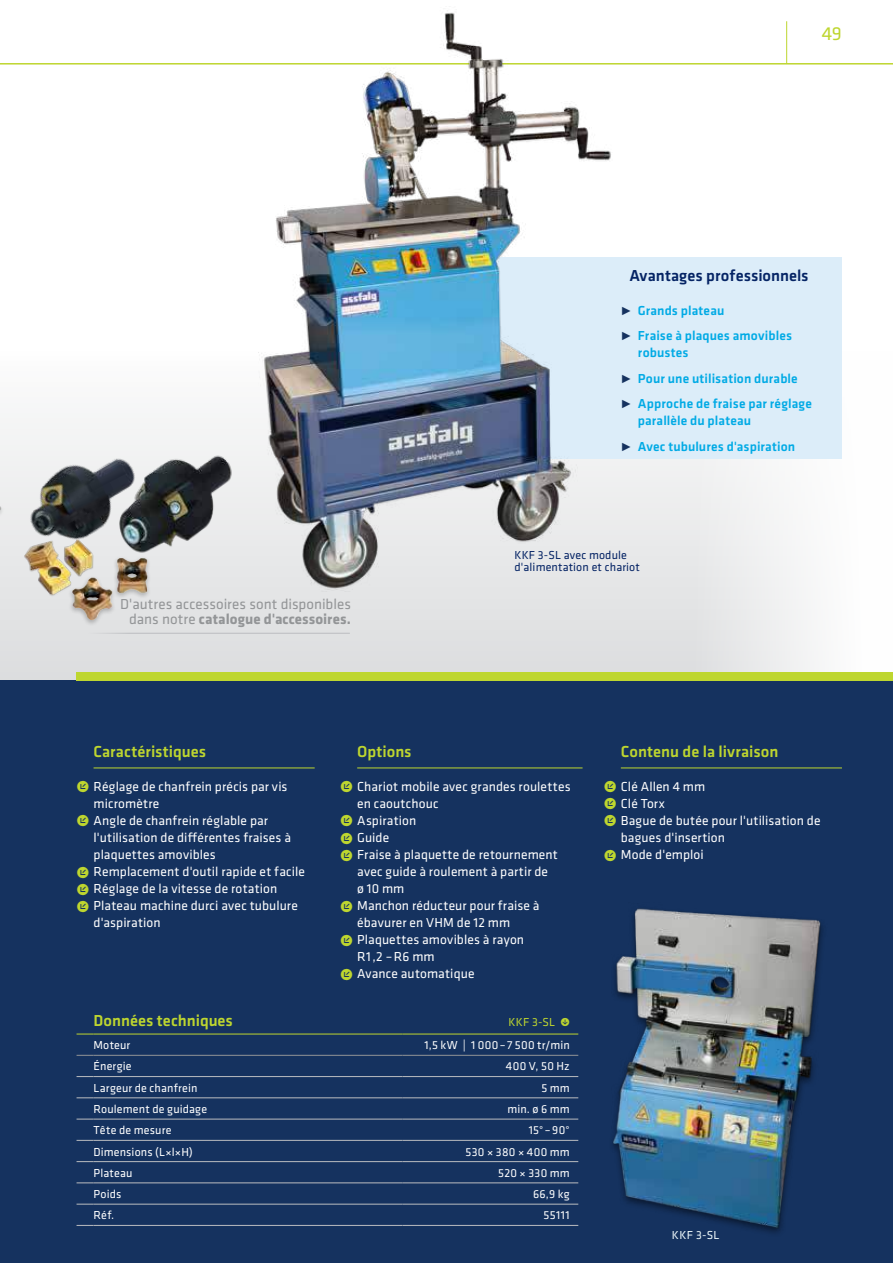
<style>
.page{position:relative;width:893px;height:1263px;background:#fff}
.page>*{position:absolute;margin:0;border:0;box-sizing:border-box;transform-origin:0 0}
.t1{font:19.5px "Klavika";color:#bed62f}
.t2{font:500 16.5px "Klavika";color:#bed62f}
.t3{font:500 16.5px "Klavika";color:#052465}
.t4{font:15px/15.8px "Klavika";letter-spacing:.005em;color:#939597;text-align:right}
.t5{font:13.5px "Klavika";letter-spacing:.01em;color:#fff}
.t6{font:500 13.5px/25.5px "Klavika";letter-spacing:.01em;color:#00aae5}
.t7{font:12px "Klavika";letter-spacing:.015em;color:#fff}
.t8{font:12px/11.2px "Klavika";letter-spacing:.01em;color:#052465}
.t9{font:12px "Klavika";color:#bed62f}
.t10{font:12px "Klavika";color:#ecf7fa}
.s1{font-weight:700}
.s2{font-size:16.5px;color:#15325f}
.s3{font-size:16.5px;color:#bed62f}
</style>
<div class="page">
<svg style="left:0;top:423px;width:815px;height:257px"></svg>
<div style="left:0;top:680px;width:893px;height:583px;background:#15325f"></div>
<hr style="left:0;top:63px;width:893px;height:2px;background:#bed62f">
<hr style="left:786px;top:21px;width:1px;height:43px;background:#bed62f">
<div style="left:327px;top:257px;width:515px;height:202px;background:#dcedf9"></div>
<hr style="left:67px;top:633px;width:283px;height:1px;background:#bbbdc0">
<img style="left:258px;top:10px;width:360px;height:581px">
<img style="left:612px;top:908px;width:211px;height:325px">
<img style="left:0;top:443px;width:7px;height:60px">
<img style="left:0;top:503px;width:20px;height:78px">
<img style="left:159px;top:450px;width:77px;height:108px">
<img style="left:7px;top:429px;width:152px;height:136px">
<div style="left:68px;top:556px;width:84px;height:71px;background:#000;opacity:.25"></div>
<img style="left:72px;top:558px;width:75px;height:62px">
<img style="left:24px;top:516px;width:87px;height:89px">
<div style="left:77px;top:672px;width:816px;height:8px;background:#bed62f"></div>
<hr style="left:357px;top:767px;width:226px;height:1px;background:#bed62f">
<hr style="left:94px;top:767px;width:221px;height:1px;background:#bed62f">
<hr style="left:621px;top:767px;width:221px;height:1px;background:#bed62f">
<div style="left:617px;top:261px;width:225px;height:24px;background:#dcedf9"></div>
<svg style="left:77px;top:1055px;width:17px;height:1px"></svg>
<hr style="left:94px;top:1055px;width:309px;height:1px;background:#939597">
<hr style="left:403px;top:1055px;width:175px;height:1px;background:#939597">
<svg style="left:77px;top:1076px;width:17px;height:1px"></svg>
<svg style="left:77px;top:1097px;width:17px;height:1px"></svg>
<svg style="left:77px;top:1119px;width:17px;height:1px"></svg>
<svg style="left:77px;top:1140px;width:17px;height:1px"></svg>
<svg style="left:77px;top:1161px;width:17px;height:1px"></svg>
<svg style="left:77px;top:1182px;width:17px;height:1px"></svg>
<svg style="left:77px;top:1204px;width:17px;height:1px"></svg>
<svg style="left:77px;top:1225px;width:17px;height:1px"></svg>
<hr style="left:94px;top:1076px;width:309px;height:1px;background:#bbbdc0">
<hr style="left:94px;top:1097px;width:309px;height:1px;background:#bbbdc0">
<hr style="left:94px;top:1119px;width:309px;height:1px;background:#bbbdc0">
<hr style="left:94px;top:1140px;width:309px;height:1px;background:#bbbdc0">
<hr style="left:94px;top:1161px;width:309px;height:1px;background:#bbbdc0">
<hr style="left:94px;top:1182px;width:309px;height:1px;background:#bbbdc0">
<hr style="left:94px;top:1204px;width:309px;height:1px;background:#bbbdc0">
<hr style="left:94px;top:1225px;width:309px;height:1px;background:#bbbdc0">
<hr style="left:403px;top:1076px;width:175px;height:1px;background:#bbbdc0">
<hr style="left:403px;top:1097px;width:175px;height:1px;background:#bbbdc0">
<hr style="left:403px;top:1119px;width:175px;height:1px;background:#bbbdc0">
<hr style="left:403px;top:1140px;width:175px;height:1px;background:#bbbdc0">
<hr style="left:403px;top:1161px;width:175px;height:1px;background:#bbbdc0">
<hr style="left:403px;top:1182px;width:175px;height:1px;background:#bbbdc0">
<hr style="left:403px;top:1204px;width:175px;height:1px;background:#bbbdc0">
<hr style="left:403px;top:1225px;width:175px;height:1px;background:#bbbdc0">
<svg style="left:77px;top:1034px;width:17px;height:1px"></svg>
<hr style="left:94px;top:1034px;width:309px;height:1px;background:#bed62f">
<hr style="left:403px;top:1034px;width:175px;height:1px;background:#bed62f">
<p class="t4" style="left:120px;top:596px;width:232px">D'autres accessoires sont disponibles dans notre <span class="s1">catalogue d'accessoires.</span></p>
<h1 class="t1" style="left:822px;top:23px;width:22px">49</h1>
<p class="t3" style="left:629px;top:266px;width:181px">Avantages professionnels</p>
<p class="t6" style="left:621px;top:298px;width:173px"><span class="s2">˭</span> Grands plateau<br><span class="s2">˭</span> Fraise à plaques amovibles</p>
<p class="t6" style="left:621px;top:340px;width:193px;text-indent:17px">robustes<br><span class="s2">˭</span> Pour une utilisation durable<br><span class="s2">˭</span> Approche de fraise par réglage</p>
<p class="t6" style="left:621px;top:408px;width:176px;text-indent:17px">parallèle du plateau<br><span class="s2">˭</span> Avec tubulures d'aspiration</p>
<p class="t8" style="left:514px;top:550px;width:127px">KKF 3-SL avec module d'alimentation et chariot</p>
<p class="t2" style="left:94px;top:742px;width:114px">Caractéristiques</p>
<p class="t5" style="left:77px;top:779px;width:213px"><span class="s3">ˠ</span> Réglage de chanfrein précis par vis</p>
<p class="t5" style="left:94px;top:796px;width:67px">micromètre</p>
<p class="t5" style="left:77px;top:813px;width:193px"><span class="s3">ˠ</span> Angle de chanfrein réglable par</p>
<p class="t5" style="left:94px;top:830px;width:199px">l'utilisation de différentes fraises à</p>
<p class="t5" style="left:94px;top:847px;width:124px">plaquettes amovibles</p>
<p class="t5" style="left:77px;top:864px;width:230px"><span class="s3">ˠ</span> Remplacement d'outil rapide et facile</p>
<p class="t5" style="left:77px;top:881px;width:202px"><span class="s3">ˠ</span> Réglage de la vitesse de rotation</p>
<p class="t5" style="left:77px;top:898px;width:223px"><span class="s3">ˠ</span> Plateau machine durci avec tubulure</p>
<p class="t5" style="left:94px;top:915px;width:69px">d'aspiration</p>
<p class="t2" style="left:357px;top:742px;width:56px">Options</p>
<p class="t5" style="left:340px;top:779px;width:232px"><span class="s3">ˠ</span> Chariot mobile avec grandes roulettes</p>
<p class="t5" style="left:357px;top:796px;width:83px">en caoutchouc</p>
<p class="t5" style="left:340px;top:813px;width:78px"><span class="s3">ˠ</span> Aspiration</p>
<p class="t5" style="left:340px;top:830px;width:51px"><span class="s3">ˠ</span> Guide</p>
<p class="t5" style="left:340px;top:847px;width:219px"><span class="s3">ˠ</span> Fraise à plaquette de retournement</p>
<p class="t5" style="left:357px;top:864px;width:192px">avec guide à roulement à partir de</p>
<p class="t5" style="left:357px;top:881px;width:49px">ø 10 mm</p>
<p class="t5" style="left:340px;top:898px;width:201px"><span class="s3">ˠ</span> Manchon réducteur pour fraise à</p>
<p class="t5" style="left:357px;top:915px;width:155px">ébavurer en VHM de 12 mm</p>
<p class="t5" style="left:340px;top:932px;width:185px"><span class="s3">ˠ</span> Plaquettes amovibles à rayon</p>
<p class="t5" style="left:357px;top:949px;width:79px">R1,2 –R6 mm</p>
<p class="t5" style="left:340px;top:966px;width:136px"><span class="s3">ˠ</span> Avance automatique</p>
<p class="t2" style="left:94px;top:1011px;width:141px">Données techniques</p>
<p class="t9" style="left:508px;top:1015px;width:63px">KKF 3-SL •</p>
<p class="t7" style="left:94px;top:1039px;width:38px">Moteur</p>
<p class="t7" style="left:424px;top:1039px;width:147px">1,5 kW | 1 000–7 500 tr/min</p>
<p class="t7" style="left:94px;top:1060px;width:40px">Énergie</p>
<p class="t7" style="left:506px;top:1060px;width:65px">400 V, 50 Hz</p>
<p class="t7" style="left:94px;top:1081px;width:106px">Largeur de chanfrein</p>
<p class="t7" style="left:541px;top:1081px;width:30px">5 mm</p>
<p class="t7" style="left:94px;top:1102px;width:115px">Roulement de guidage</p>
<p class="t7" style="left:507px;top:1102px;width:64px">min. ø 6 mm</p>
<p class="t7" style="left:94px;top:1124px;width:80px">Tête de mesure</p>
<p class="t7" style="left:529px;top:1124px;width:43px">15°–90°</p>
<p class="t7" style="left:94px;top:1145px;width:101px">Dimensions (L×l×H)</p>
<p class="t7" style="left:465px;top:1145px;width:106px">530 × 380 × 400 mm</p>
<p class="t7" style="left:94px;top:1166px;width:41px">Plateau</p>
<p class="t7" style="left:498px;top:1166px;width:73px">520 × 330 mm</p>
<p class="t7" style="left:94px;top:1187px;width:29px">Poids</p>
<p class="t7" style="left:533px;top:1187px;width:38px">66,9 kg</p>
<p class="t7" style="left:94px;top:1209px;width:22px">Réf.</p>
<p class="t7" style="left:544px;top:1209px;width:28px">55111</p>
<p class="t2" style="left:621px;top:742px;width:159px">Contenu de la livraison</p>
<p class="t5" style="left:604px;top:779px;width:103px"><span class="s3">ˠ</span> Clé Allen 4 mm</p>
<p class="t5" style="left:604px;top:796px;width:63px"><span class="s3">ˠ</span> Clé Torx</p>
<p class="t5" style="left:604px;top:813px;width:218px"><span class="s3">ˠ</span> Bague de butée pour l'utilisation de</p>
<p class="t5" style="left:621px;top:830px;width:106px">bagues d'insertion</p>
<p class="t5" style="left:604px;top:847px;width:101px"><span class="s3">ˠ</span> Mode d'emploi</p>
<p class="t10" style="left:672px;top:1228px;width:49px">KKF 3-SL</p>
</div>
